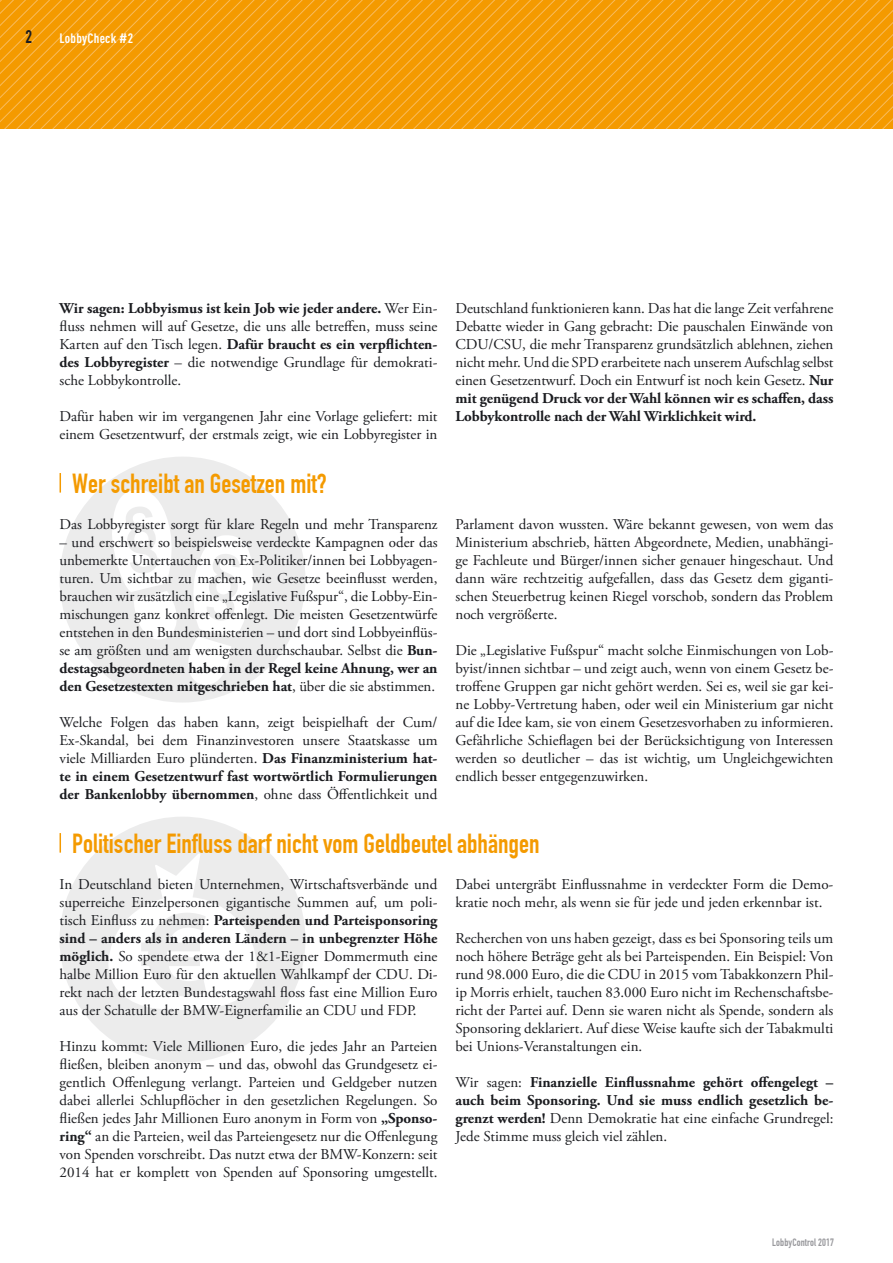
<style>
.page{position:relative;width:893px;height:1263px;background:#fff}
.page>*{position:absolute;margin:0;border:0;box-sizing:border-box;transform-origin:0 0}
.t1{font:27px "DIN Engschrift";color:#f49a00}
.t2{font:18px "DIN Engschrift";color:#1b1c20}
.t3{font:15px/18px "Adobe Garamond Pro";color:#1b1c20;text-align:justify}
.t4{font:700 15px/18px "Adobe Garamond Pro";color:#1b1c20;text-align:justify}
.t5{font:700 condensed 13.5px "DIN Pro";letter-spacing:.02em;color:#fff}
.t6{font:10.5px "DIN Engschrift";letter-spacing:.01em;color:#98989c}
.s1{font-weight:700}
.s2{font-weight:400}
</style>
<div class="page">
<div style="left:60px;top:817px;width:245px;height:245px;background:#ececec;border-radius:50%"></div>
<svg style="left:108px;top:854px;width:149px;height:156px"></svg>
<svg style="left:98px;top:1px;width:795px;height:128px;background:#f49d0a"></svg>
<svg style="left:104px;top:7px;width:789px;height:122px;background:#f49d0a"></svg>
<svg style="left:110px;top:13px;width:783px;height:116px;background:#f49d0a"></svg>
<svg style="left:116px;top:19px;width:777px;height:110px;background:#f49d0a"></svg>
<svg style="left:122px;top:25px;width:771px;height:104px;background:#f49d0a"></svg>
<svg style="left:128px;top:31px;width:765px;height:98px;background:#f49d0a"></svg>
<svg style="left:134px;top:37px;width:759px;height:92px;background:#f49d0a"></svg>
<svg style="left:140px;top:43px;width:753px;height:86px;background:#f49d0a"></svg>
<svg style="left:146px;top:49px;width:747px;height:80px;background:#f49d0a"></svg>
<svg style="left:152px;top:55px;width:741px;height:74px;background:#f49d0a"></svg>
<svg style="left:158px;top:61px;width:735px;height:68px;background:#f49d0a"></svg>
<svg style="left:164px;top:67px;width:729px;height:62px;background:#f49d0a"></svg>
<svg style="left:170px;top:72px;width:723px;height:57px;background:#f49d0b"></svg>
<div style="left:60px;top:457px;width:245px;height:245px;background:#ececec;border-radius:50%"></div>
<svg style="left:111px;top:490px;width:143px;height:212px"></svg>
<svg style="left:60px;top:473px;width:1px;height:20px"></svg>
<svg style="left:60px;top:833px;width:1px;height:20px"></svg>
<p class="t2" style="left:26px;top:26px;width:8px">2</p>
<p class="t5" style="left:60px;top:28px;width:75px">LobbyCheck #2</p>
<p class="t3" style="left:60px;top:299px;width:379px"><span class="s1">Wir sagen: Lobbyismus ist kein Job wie jeder andere.</span> Wer Ein&shy;fluss nehmen will auf Gesetze, die uns alle betreffen, muss seine Karten auf den Tisch legen. <span class="s1">Dafür braucht es ein verpflichten&shy;des Lobbyregister</span> – die notwendige Grundlage für demokrati&shy;sche Lobbykontrolle.</p>
<p class="t3" style="left:60px;top:407px;width:379px">Dafür haben wir im vergangenen Jahr eine Vorlage geliefert: mit einem Gesetzentwurf, der erstmals zeigt, wie ein Lobbyregister in</p>
<h1 class="t1" style="left:72px;top:467px;width:256px">Wer schreibt an Gesetzen mit?</h1>
<p class="t3" style="left:60px;top:515px;width:379px">Das Lobbyregister sorgt für klare Regeln und mehr Transparenz</p>
<p class="t3" style="left:60px;top:533px;width:379px">– und erschwert so beispielsweise verdeckte Kampagnen oder das unbemerkte Untertauchen von Ex-Politiker/innen bei Lobbyagen&shy;turen. Um sichtbar zu machen, wie Gesetze beeinflusst werden, brauchen wir zusätzlich eine „Legislative Fußspur“, die Lobby-Ein&shy;mischungen ganz konkret offenlegt. Die meisten Gesetzentwürfe entstehen in den Bundesministerien – und dort sind Lobbyeinflüs&shy;se am größten und am wenigsten durchschaubar. Selbst die <span class="s1">Bun&shy;destagsabgeordneten haben in der Regel keine Ahnung, wer an den Gesetzestexten mitgeschrieben hat</span>, über die sie abstimmen.</p>
<p class="t3" style="left:60px;top:713px;width:379px">Welche Folgen das haben kann, zeigt beispielhaft der Cum/ Ex-Skandal, bei dem Finanzinvestoren unsere Staatskasse um viele Milliarden Euro plünderten. <span class="s1">Das Finanzministerium hat&shy;te in einem Gesetzentwurf fast wortwörtlich Formulierungen der Bankenlobby übernommen</span>, ohne dass Öffentlichkeit und</p>
<p class="t3" style="left:455px;top:299px;width:379px">Deutschland funktionieren kann. Das hat die lange Zeit verfahrene Debatte wieder in Gang gebracht: Die pauschalen Einwände von CDU/CSU, die mehr Transparenz grundsätzlich ablehnen, ziehen nicht mehr. Und die SPD erarbeitete nach unserem Aufschlag selbst einen Gesetzentwurf. Doch ein Entwurf ist noch kein Gesetz. <span class="s1">Nur mit genügend Druck vor der Wahl können wir es schaffen, dass Lobbykontrolle nach der Wahl Wirklichkeit wird.</span></p>
<p class="t3" style="left:455px;top:515px;width:379px">Parlament davon wussten. Wäre bekannt gewesen, von wem das Ministerium abschrieb, hätten Abgeordnete, Medien, unabhängi&shy;ge Fachleute und Bürger/innen sicher genauer hingeschaut. Und dann wäre rechtzeitig aufgefallen, dass das Gesetz dem giganti&shy;schen Steuerbetrug keinen Riegel vorschob, sondern das Problem noch vergrößerte.</p>
<p class="t3" style="left:455px;top:641px;width:379px">Die „Legislative Fußspur“ macht solche Einmischungen von Lob&shy;byist/innen sichtbar – und zeigt auch, wenn von einem Gesetz be&shy;troffene Gruppen gar nicht gehört werden. Sei es, weil sie gar kei&shy;ne Lobby-Vertretung haben, oder weil ein Ministerium gar nicht auf die Idee kam, sie von einem Gesetzesvorhaben zu informieren.<br>Gefährliche Schieflagen bei der Berücksichtigung von Interessen werden so deutlicher – das ist wichtig, um Ungleichgewichten endlich besser entgegenzuwirken.</p>
<h1 class="t1" style="left:72px;top:827px;width:469px">Politischer Einfluss darf nicht vom Geldbeutel abhängen</h1>
<p class="t3" style="left:60px;top:875px;width:379px">In Deutschland bieten Unternehmen, Wirtschaftsverbände und superreiche Einzelpersonen gigantische Summen auf, um poli&shy;tisch Einfluss zu nehmen: <span class="s1">Parteispenden und Parteisponsoring sind – anders als in anderen Ländern – in unbegrenzter Höhe möglich.</span> So spendete etwa der 1&amp;1-Eigner Dommermuth eine halbe Million Euro für den aktuellen Wahlkampf der CDU. Di&shy;rekt nach der letzten Bundestagswahl floss fast eine Million Euro aus der Schatulle der BMW-Eignerfamilie an CDU und FDP.</p>
<p class="t3" style="left:60px;top:1037px;width:379px">Hinzu kommt: Viele Millionen Euro, die jedes Jahr an Parteien fließen, bleiben anonym – und das, obwohl das Grundgesetz ei&shy;gentlich Offenlegung verlangt. Parteien und Geldgeber nutzen dabei allerlei Schlupflöcher in den gesetzlichen Regelungen. So fließen jedes Jahr Millionen Euro anonym in Form von <span class="s1">„Sponso&shy;ring“</span> an die Parteien, weil das Parteiengesetz nur die Offenlegung von Spenden vorschreibt. Das nutzt etwa der BMW-Konzern: seit 2014 hat er komplett von Spenden auf Sponsoring umgestellt.</p>
<p class="t3" style="left:455px;top:875px;width:379px">Dabei untergräbt Einflussnahme in verdeckter Form die Demo&shy;kratie noch mehr, als wenn sie für jede und jeden erkennbar ist.</p>
<p class="t3" style="left:455px;top:929px;width:379px">Recherchen von uns haben gezeigt, dass es bei Sponsoring teils um noch höhere Beträge geht als bei Parteispenden. Ein Beispiel: Von rund 98.000 Euro, die die CDU in 2015 vom Tabakkonzern Phil&shy;ip Morris erhielt, tauchen 83.000 Euro nicht im Rechenschaftsbe&shy;richt der Partei auf. Denn sie waren nicht als Spende, sondern als Sponsoring deklariert. Auf diese Weise kaufte sich der Tabakmulti bei Unions-Veranstaltungen ein.</p>
<p class="t4" style="left:455px;top:1073px;width:379px"><span class="s2">Wir sagen:</span> Finanzielle Einflussnahme gehört offengelegt – auch beim Sponsoring. Und sie muss endlich gesetzlich be&shy;grenzt werden! <span class="s2">Denn Demokratie hat eine einfache Grundregel:<br>Jede Stimme muss gleich viel zählen.</span></p>
<p class="t6" style="left:772px;top:1236px;width:64px">LobbyControl 2017</p>
</div>
